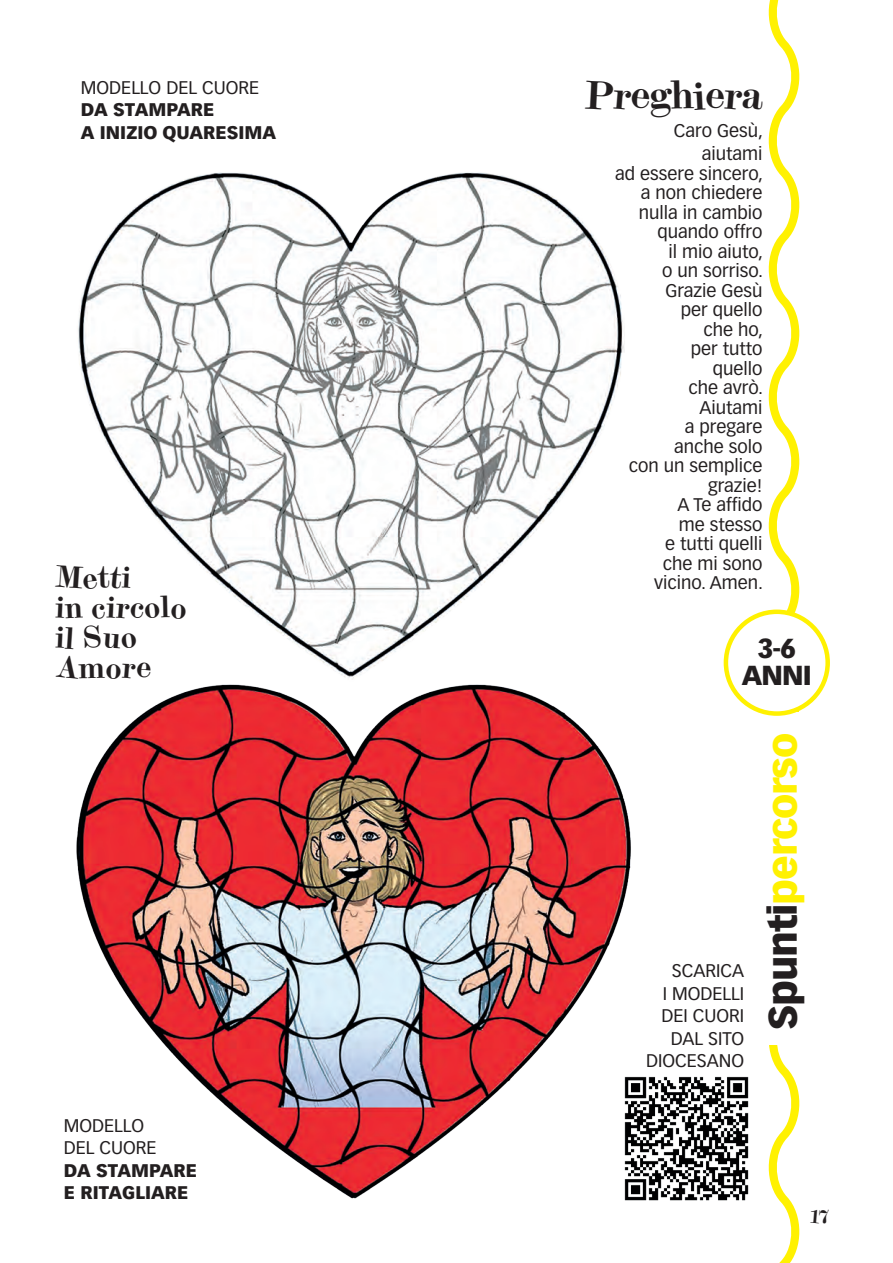
<style>
.page{position:relative;width:893px;height:1263px;background:#fff}
.page>*{position:absolute;margin:0;border:0;box-sizing:border-box;transform-origin:0 0}
.t1{font:900 39px "Vectora LT Pro";letter-spacing:-.03em;color:#fff101}
.t2{font:39px "Gambado Scotch Forte";letter-spacing:-.03em;color:#231f20}
.t3{font:30px/30px "Gambado Scotch Forte";color:#231f20}
.t4{font:900 27px/27px "Vectora LT Pro";color:#231f20;text-align:center}
.t5{font:18px/19.5px "Vectora LT Pro";color:#231f20;text-align:right}
.t6{font:900 18px/22.5px "Vectora LT Pro";color:#231f20}
.t7{font:18px "Gambado Scotch Forte";color:#231f20}
.s1{color:#231f20}
</style>
<div class="page">
<img style="left:78px;top:172px;width:547px;height:508px">
<img style="left:76px;top:684px;width:555px;height:515px">
<svg style="left:768px;top:0;width:35px;height:1263px"></svg>
<div style="left:740px;top:712px;width:73px;height:332px;background:#fff"></div>
<div style="left:726px;top:612px;width:102px;height:101px;background:#fff;border-radius:50%"></div>
<div style="left:724px;top:609px;width:106px;height:107px;border:4px solid #fff101;border-radius:50%"></div>
<img style="left:620px;top:1072px;width:129px;height:129px">
<p class="t5" style="left:81px;top:77px;width:180px">MODELLO DEL CUORE</p>
<p class="t6" style="left:81px;top:98px;width:197px">DA STAMPARE<br>A INIZIO QUARESIMA</p>
<h2 class="t3" style="left:55px;top:562px;width:133px">Metti<br>in circolo il Suo<br>Amore</h2>
<p class="t5" style="left:64px;top:1114px;width:94px;line-height:22.5px;text-align:left">MODELLO<br>DEL CUORE</p>
<p class="t6" style="left:64px;top:1159px;width:135px">DA STAMPARE<br>E RITAGLIARE</p>
<h1 class="t2" style="left:585px;top:69px;width:179px">Preghiera</h1>
<p class="t5" style="left:674px;top:118px;width:91px;line-height:23.7px">Caro Gesù, aiutami</p>
<p class="t5" style="left:615px;top:164px;width:150px">ad essere sincero, a non chiedere nulla in cambio quando offro<br>il mio aiuto,<br>o un sorriso.<br>Grazie Gesù<br>per quello<br>che ho,<br>per tutto<br>quello<br>che avrò.<br>Aiutami<br>a pregare<br>anche solo<br>con un semplice grazie!<br>A Te affido<br>me stesso<br>e tutti quelli<br>che mi sono vicino. Amen.</p>
<h3 class="t4" style="left:742px;top:634px;width:72px">3-6<br>ANNI</h3>
<p class="t5" style="left:646px;top:959px;width:100px;line-height:22.5px">SCARICA<br>I MODELLI<br>DEI CUORI<br>DAL SITO<br>DIOCESANO</p>
<h1 class="t1" style="left:759px;top:1030px;width:298px;rotate:-90deg"><span class="s1">Spunti</span>percorso</h1>
<p class="t7" style="left:811px;top:1204px;width:20px">17</p>
</div>
